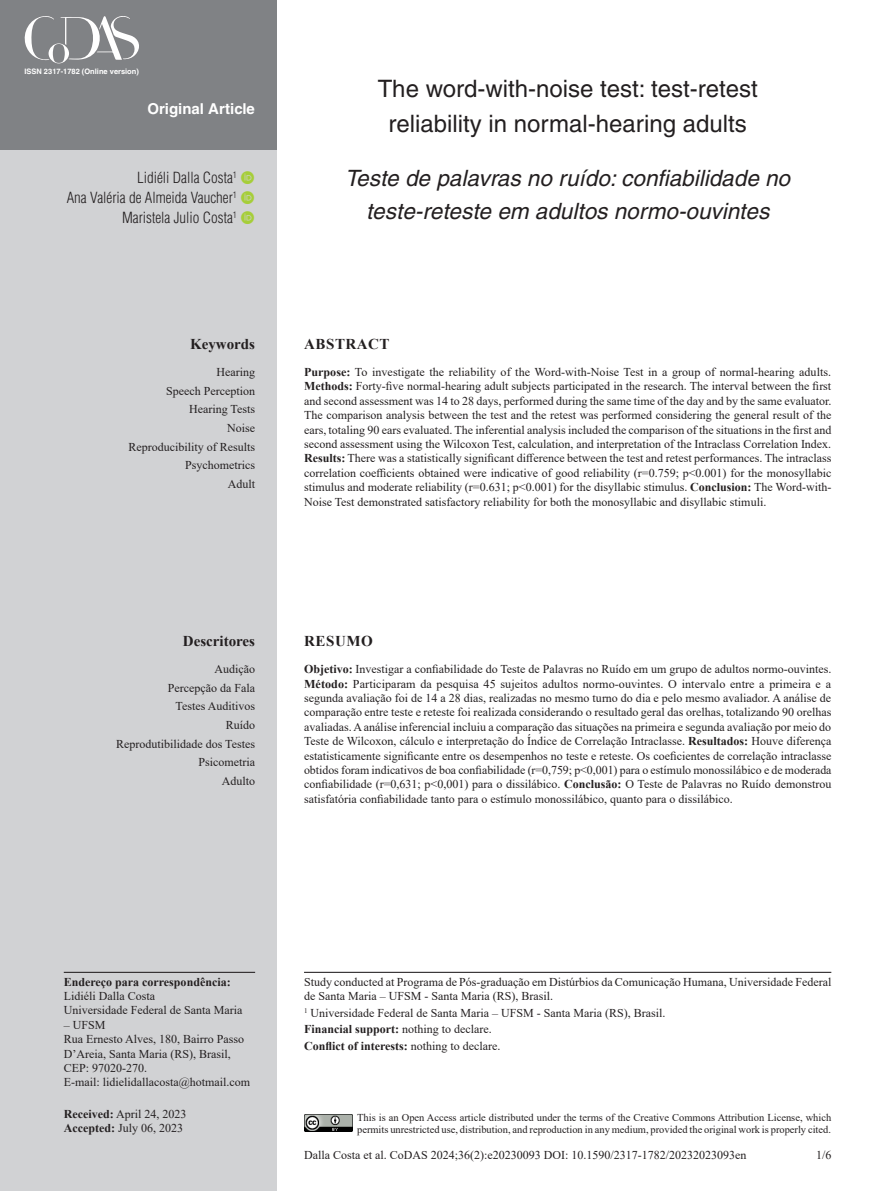
<style>
.page{position:relative;width:893px;height:1191px;background:#fff}
.page>*{position:absolute;margin:0;border:0;box-sizing:border-box;transform-origin:0 0}
.ArticleTitle{font:24px/34.5px "Helvetica";color:#231f20;text-align:center}
.ArticleTitle-Trans1{font:italic 22.5px/33px "Helvetica";color:#231f20;text-align:center}
.Authors{font:300 condensed 15px "Helvetica";color:#231f20}
.ArticleTypeAlt{font:700 15px "Helvetica";color:#fff}
.KeywordsTitle-Trans1{font:700 15px "Times New Roman";color:#231f20}
.KeywordsTitle{font:700 15px "Times New Roman";color:#231f20}
.AbstractTitle{font:700 15px "Times New Roman";letter-spacing:.035em;color:#231f20}
.AbstractTitle-Trans1{font:700 15px "Times New Roman";letter-spacing:.035em;color:#231f20}
.Abstract{font:12px/14.4px "Times New Roman";color:#231f20;text-align:justify}
.Abstract-Trans1{font:12px/14.4px "Times New Roman";color:#231f20;text-align:justify}
.Correspondence{font:12px/14.4px "Times New Roman";color:#231f20}
.fnArticleOther{font:12px/14.4px "Times New Roman";color:#231f20}
.Keywords-Trans1{font:12px "Times New Roman";color:#231f20}
.Keywords{font:12px "Times New Roman";color:#231f20}
.Affiliations{font:12px "Times New Roman";color:#231f20}
.History{font:12px/14.4px "Times New Roman";color:#231f20}
.fnConflict{font:700 12px "Times New Roman";color:#231f20}
.fnFinancial-disclosu{font:700 12px "Times New Roman";color:#231f20}
.pubNameFooter{font:10.5px/12.6px "Times New Roman";color:#231f20}
.t1{font:700 7.5px "Helvetica";color:#fff}
.s1{font-weight:700}
.s2{font-weight:400}
</style>
<div class="page">
<div style="left:0;top:149px;width:276px;height:1042px;background:#d1d2d4"></div>
<div style="left:0;top:0;width:276px;height:149px;background:#808285"></div>
<img style="left:304px;top:1114px;width:48px;height:17px">
<svg style="left:24px;top:16px;width:115px;height:48px"></svg>
<hr style="left:64px;top:971px;width:191px;height:2px;background:#231f20">
<hr style="left:304px;top:971px;width:527px;height:2px;background:#231f20">
<p class="t1" style="left:24px;top:66px;width:116px">ISSN 2317-1782 (Online version)</p>
<p class="ArticleTypeAlt" style="left:147px;top:100px;width:109px">Original Article</p>
<p class="Authors" style="left:137px;top:168px;width:101px">Lidiéli Dalla Costa<sup>1</sup></p>
<p class="Authors" style="left:67px;top:188px;width:171px">Ana Valéria de Almeida Vaucher<sup>1</sup></p>
<p class="Authors" style="left:122px;top:208px;width:116px">Maristela Julio Costa<sup>1</sup></p>
<p class="KeywordsTitle" style="left:190px;top:333px;width:66px">Keywords</p>
<p class="Keywords" style="left:216px;top:363px;width:40px">Hearing</p>
<p class="Keywords" style="left:166px;top:382px;width:90px">Speech Perception</p>
<p class="Keywords" style="left:189px;top:401px;width:67px">Hearing Tests</p>
<p class="Keywords" style="left:227px;top:419px;width:29px">Noise</p>
<p class="Keywords" style="left:128px;top:438px;width:128px">Reproducibility of Results</p>
<p class="Keywords" style="left:185px;top:457px;width:71px">Psychometrics</p>
<p class="Keywords" style="left:228px;top:475px;width:29px">Adult</p>
<p class="ArticleTitle" style="left:378px;top:72px;width:382px">The word-with-noise test: test-retest reliability in normal-hearing adults</p>
<p class="ArticleTitle-Trans1" style="left:345px;top:162px;width:446px">Teste de palavras no ruído: confiabilidade no teste-reteste em adultos normo-ouvintes</p>
<p class="AbstractTitle" style="left:304px;top:333px;width:87px">ABSTRACT</p>
<p class="Abstract" style="left:304px;top:364px;width:529px"><span class="s1">Purpose:</span> To investigate the reliability of the Word-with-Noise Test in a group of normal-hearing adults.<br><span class="s1">Methods:</span> Forty-five normal-hearing adult subjects participated in the research. The interval between the first and second assessment was 14 to 28 days, performed during the same time of the day and by the same evaluator.<br>The comparison analysis between the test and the retest was performed considering the general result of the ears, totaling 90 ears evaluated. The inferential analysis included the comparison of the situations in the first and second assessment using the Wilcoxon Test, calculation, and interpretation of the Intraclass Correlation Index.<br><span class="s1">Results:</span> There was a statistically significant difference between the test and retest performances. The intraclass correlation coefficients obtained were indicative of good reliability (r=0.759; p&lt;0.001) for the monosyllabic stimulus and moderate reliability (r=0.631; p&lt;0.001) for the disyllabic stimulus. <span class="s1">Conclusion:</span> The Word-with-Noise Test demonstrated satisfactory reliability for both the monosyllabic and disyllabic stimuli.</p>
<p class="KeywordsTitle-Trans1" style="left:183px;top:630px;width:74px">Descritores</p>
<p class="Keywords-Trans1" style="left:214px;top:660px;width:42px">Audição</p>
<p class="Keywords-Trans1" style="left:168px;top:679px;width:89px">Percepção da Fala</p>
<p class="Keywords-Trans1" style="left:176px;top:698px;width:81px">Testes Auditivos</p>
<p class="Keywords-Trans1" style="left:226px;top:716px;width:31px">Ruído</p>
<p class="Keywords-Trans1" style="left:116px;top:735px;width:140px">Reprodutibilidade dos Testes</p>
<p class="Keywords-Trans1" style="left:198px;top:754px;width:58px">Psicometria</p>
<p class="Keywords-Trans1" style="left:222px;top:772px;width:35px">Adulto</p>
<p class="AbstractTitle-Trans1" style="left:304px;top:630px;width:70px">RESUMO</p>
<p class="Abstract-Trans1" style="left:304px;top:661px;width:529px"><span class="s1">Objetivo:</span> Investigar a confiabilidade do Teste de Palavras no Ruído em um grupo de adultos normo-ouvintes.<br><span class="s1">Método:</span> Participaram da pesquisa 45 sujeitos adultos normo-ouvintes. O intervalo entre a primeira e a segunda avaliação foi de 14 a 28 dias, realizadas no mesmo turno do dia e pelo mesmo avaliador. A análise de comparação entre teste e reteste foi realizada considerando o resultado geral das orelhas, totalizando 90 orelhas avaliadas. A análise inferencial incluiu a comparação das situações na primeira e segunda avaliação por meio do Teste de Wilcoxon, cálculo e interpretação do Índice de Correlação Intraclasse. <span class="s1">Resultados:</span> Houve diferença estatisticamente significante entre os desempenhos no teste e reteste. Os coeficientes de correlação intraclasse obtidos foram indicativos de boa confiabilidade (r=0,759; p&lt;0,001) para o estímulo monossilábico e de moderada confiabilidade (r=0,631; p&lt;0,001) para o dissilábico. <span class="s1">Conclusão:</span> O Teste de Palavras no Ruído demonstrou satisfatória confiabilidade tanto para o estímulo monossilábico, quanto para o dissilábico.</p>
<p class="Correspondence" style="left:64px;top:974px;width:180px"><span class="s1">Endereço para correspondência:<br></span>Lidiéli Dalla Costa<br>Universidade Federal de Santa Maria</p>
<p class="Correspondence" style="left:64px;top:1017px;width:188px">– UFSM<br>Rua Ernesto Alves, 180, Bairro Passo<br>D’Areia, Santa Maria (RS), Brasil,<br>CEP: 97020-270.<br>E-mail: lidielidallacosta@hotmail.com</p>
<p class="History" style="left:64px;top:1106px;width:124px"><span class="s1">Received:</span> April 24, 2023<br><span class="s1">Accepted:</span> July 06, 2023</p>
<p class="fnArticleOther" style="left:304px;top:974px;width:529px">Study conducted at Programa de Pós-graduação em Distúrbios da Comunicação Humana, Universidade Federal de Santa Maria – UFSM - Santa Maria (RS), Brasil.</p>
<p class="Affiliations" style="left:304px;top:1004px;width:363px"><sup>1</sup> Universidade Federal de Santa Maria – UFSM - Santa Maria (RS), Brasil.</p>
<p class="fnFinancial-disclosu" style="left:304px;top:1020px;width:189px">Financial support: <span class="s2">nothing to declare.</span></p>
<p class="fnConflict" style="left:304px;top:1037px;width:198px">Conflict of interests: <span class="s2">nothing to declare.</span></p>
<p class="pubNameFooter" style="left:357px;top:1110px;width:476px">This is an Open Access article distributed under the terms of the Creative Commons Attribution License, which permits unrestricted use, distribution, and reproduction in any medium, provided the original work is properly cited.</p>
<p class="Abstract" style="left:304px;top:1147px;width:444px">Dalla Costa et al. CoDAS 2024;36(2):e20230093 DOI: 10.1590/2317-1782/20232023093en</p>
<p class="Abstract" style="left:816px;top:1147px;width:17px">1/6</p>
</div>
